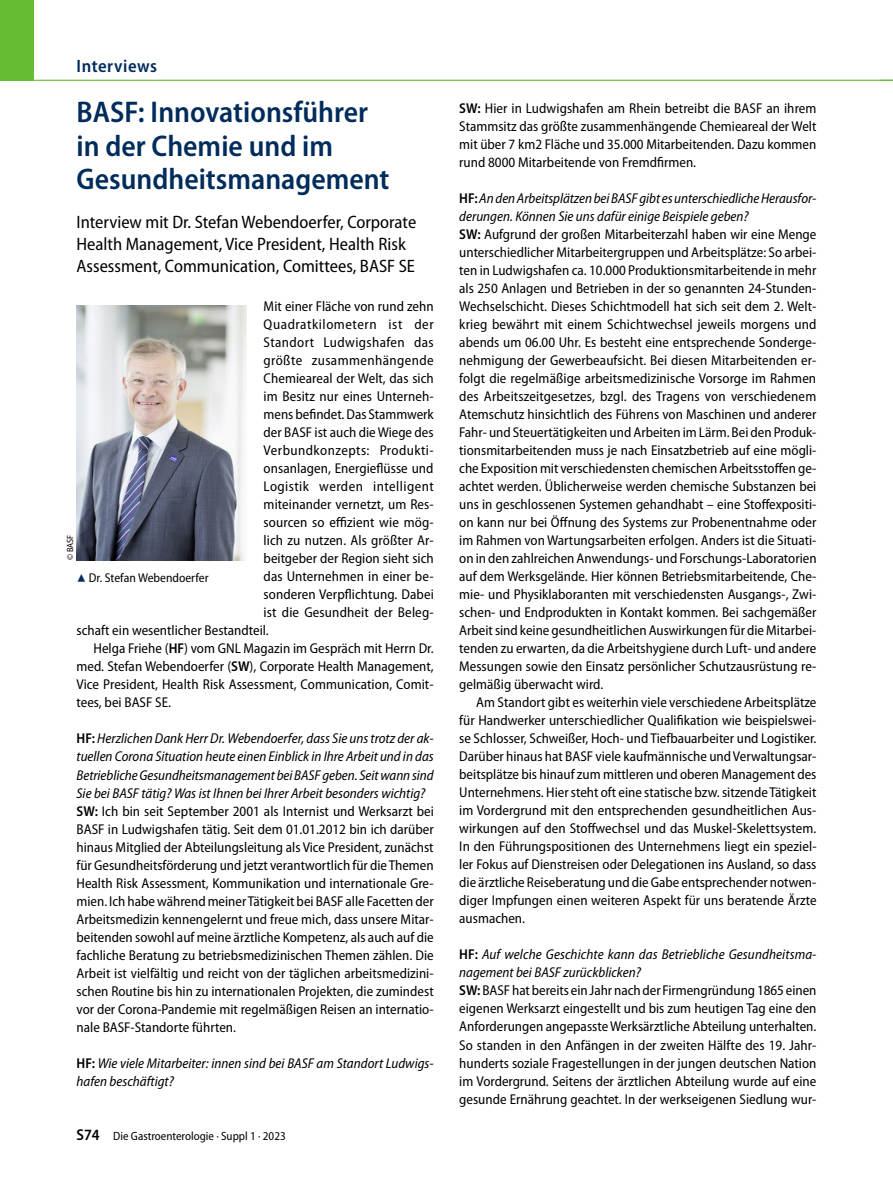
<style>
.page{position:relative;width:893px;height:1187px;background:#fff}
.page>*{position:absolute;margin:0;border:0;box-sizing:border-box;transform-origin:0 0}
.t1{font:600 semi-condensed 30px/33px "Myriad Pro";color:#002c5b}
.t2{font:semi-condensed 18px/21.8px "Myriad Pro";color:#000}
.t3{font:600 semi-condensed 18px "Myriad Pro";letter-spacing:.03em;color:#002c5b}
.t4{font:semi-condensed 14.25px/18px "Myriad Pro";color:#000}
.t5{font:italic semi-condensed 14.25px/18px "Myriad Pro";color:#000}
.t6{font:semi-condensed 14.25px "Myriad Pro";letter-spacing:.03em;color:#000}
.t7{font:semi-condensed 14.25px "Myriad Pro";letter-spacing:.04em;color:#000}
.t8{font:semi-condensed 14.25px "Myriad Pro";letter-spacing:.025em;color:#000}
.t9{font:semi-condensed 12.75px "Myriad Pro";color:#000}
.t10{font:semi-condensed 12px "Myriad Pro";color:#000}
.t11{font:semi-condensed 9px "Myriad Pro";color:#000}
.s1{font-weight:600}
.s2{font-style:italic}
.s3{font-weight:600;font-style:normal}
.s4{font-family:"Blik Buttons";font-stretch:normal;color:#002c5b}
.s5{font-weight:600;font-size:15.75px}
</style>
<div class="page">
<div style="left:0;top:0;width:34px;height:81px;background:#66bc35"></div>
<hr style="left:0;top:80px;width:893px;height:1px;background:#66bc35">
<img style="left:77px;top:305px;width:170px;height:255px">
<p class="t3" style="left:77px;top:56px;width:82px">Interviews</p>
<h1 class="t1" style="left:77px;top:96px;width:314px">BASF: Innovationsführer in der Chemie und im<br>Gesundheitsmanagement</h1>
<p class="t2" style="left:77px;top:212px;width:341px">Interview mit Dr. Stefan Webendoerfer, Corporate<br>Health Management, Vice President, Health Risk<br>Assessment, Communication, Comittees, BASF SE</p>
<p class="t4" style="left:264px;top:298px;width:172px">Mit einer Fläche von rund zehn</p>
<p class="t7" style="left:264px;top:317px;width:172px">Quadratkilometern ist der</p>
<p class="t8" style="left:264px;top:335px;width:172px">Standort Ludwigshafen das</p>
<p class="t6" style="left:264px;top:353px;width:172px">größte zusammenhängende</p>
<p class="t4" style="left:264px;top:370px;width:172px">Chemieareal der Welt, das sich</p>
<p class="t4" style="left:264px;top:388px;width:171px">im Besitz nur eines Unterneh-</p>
<p class="t4" style="left:264px;top:406px;width:172px">mens befindet. Das Stammwerk</p>
<p class="t4" style="left:264px;top:424px;width:172px">der BASF ist auch die Wiege des</p>
<p class="t6" style="left:264px;top:443px;width:172px">Verbundkonzepts: Produkti-</p>
<p class="t4" style="left:264px;top:460px;width:171px">onsanlagen, Energieflüsse und</p>
<p class="t6" style="left:264px;top:479px;width:172px">Logistik werden intelligent</p>
<p class="t4" style="left:264px;top:496px;width:172px">miteinander vernetzt, um Res-</p>
<p class="t4" style="left:264px;top:514px;width:172px">sourcen so effizient wie mög-</p>
<p class="t4" style="left:264px;top:532px;width:172px">lich zu nutzen. Als größter Ar-</p>
<p class="t4" style="left:264px;top:550px;width:172px">beitgeber der Region sieht sich</p>
<p class="t4" style="left:264px;top:568px;width:172px">das Unternehmen in einer be-</p>
<p class="t4" style="left:264px;top:586px;width:172px">sonderen Verpflichtung. Dabei</p>
<p class="t4" style="left:264px;top:604px;width:172px">ist die Gesundheit der Beleg-</p>
<p class="t4" style="left:77px;top:622px;width:194px">schaft ein wesentlicher Bestandteil.</p>
<p class="t4" style="left:94px;top:640px;width:342px">Helga Friehe (<span class="s1">HF</span>) vom GNL Magazin im Gespräch mit Herrn Dr.</p>
<p class="t4" style="left:77px;top:658px;width:359px">med. Stefan Webendoerfer (<span class="s1">SW</span>), Corporate Health Management,</p>
<p class="t4" style="left:77px;top:676px;width:359px">Vice President, Health Risk Assessment, Communication, Comit-</p>
<p class="t4" style="left:77px;top:694px;width:96px">tees, bei BASF SE.</p>
<p class="t4" style="left:77px;top:730px;width:359px"><span class="s1">HF:</span> <span class="s2">Herzlichen Dank Herr Dr. Webendoerfer, dass Sie uns trotz der ak&shy;tuellen Corona Situation heute einen Einblick in Ihre Arbeit und in das Betriebliche Gesundheitsmanagement bei BASF geben. Seit wann sind Sie bei BASF tätig? Was ist Ihnen bei Ihrer Arbeit besonders wichtig?<br></span><span class="s1">SW:</span> Ich bin seit September 2001 als Internist und Werksarzt bei BASF in Ludwigshafen tätig. Seit dem 01.01.2012 bin ich darüber hinaus Mitglied der Abteilungsleitung als Vice President, zunächst für Gesundheitsförderung und jetzt verantwortlich für die Themen Health Risk Assessment, Kommunikation und internationale Gre&shy;mien. Ich habe während meiner Tätigkeit bei BASF alle Facetten der Arbeitsmedizin kennengelernt und freue mich, dass unsere Mitar&shy;beitenden sowohl auf meine ärztliche Kompetenz, als auch auf die fachliche Beratung zu betriebsmedizinischen Themen zählen. Die Arbeit ist vielfältig und reicht von der täglichen arbeitsmedizini&shy;schen Routine bis hin zu internationalen Projekten, die zumindest vor der Corona-Pandemie mit regelmäßigen Reisen an internatio&shy;nale BASF-Standorte führten.</p>
<p class="t5" style="left:77px;top:1054px;width:359px"><span class="s3">HF:</span> Wie viele Mitarbeiter: innen sind bei BASF am Standort Ludwigs&shy;hafen beschäftigt?</p>
<p class="t11" style="left:65px;top:560px;width:27px;rotate:-90deg">© BASF</p>
<p class="t9" style="left:77px;top:570px;width:134px"><span class="s4">8</span> Dr. Stefan Webendoerfer</p>
<p class="t10" style="left:77px;top:1129px;width:211px"><span class="s5">S74</span> Die Gastroenterologie · Suppl 1 · 2023</p>
<p class="t4" style="left:459px;top:100px;width:359px;text-align:justify"><span class="s1">SW:</span> Hier in Ludwigshafen am Rhein betreibt die BASF an ihrem Stammsitz das größte zusammenhängende Chemieareal der Welt mit über 7 km2 Fläche und 35.000 Mitarbeitenden. Dazu kommen rund 8000 Mitarbeitende von Fremdfirmen.</p>
<p class="t4" style="left:459px;top:190px;width:359px"><span class="s1">HF:</span> <span class="s2">An den Arbeitsplätzen bei BASF gibt es unterschiedliche Herausfor&shy;derungen. Können Sie uns dafür einige Beispiele geben?<br></span><span class="s1">SW:</span> Aufgrund der großen Mitarbeiterzahl haben wir eine Menge unterschiedlicher Mitarbeitergruppen und Arbeitsplätze: So arbei&shy;ten in Ludwigshafen ca. 10.000 Produktionsmitarbeitende in mehr als 250 Anlagen und Betrieben in der so genannten 24-Stunden-Wechselschicht. Dieses Schichtmodell hat sich seit dem 2. Welt&shy;krieg bewährt mit einem Schichtwechsel jeweils morgens und abends um 06.00 Uhr. Es besteht eine entsprechende Sonderge&shy;nehmigung der Gewerbeaufsicht. Bei diesen Mitarbeitenden er&shy;folgt die regelmäßige arbeitsmedizinische Vorsorge im Rahmen des Arbeitszeitgesetzes, bzgl. des Tragens von verschiedenem Atemschutz hinsichtlich des Führens von Maschinen und anderer Fahr- und Steuertätigkeiten und Arbeiten im Lärm. Bei den Produk&shy;tionsmitarbeitenden muss je nach Einsatzbetrieb auf eine mögli&shy;che Exposition mit verschiedensten chemischen Arbeitsstoffen ge&shy;achtet werden. Üblicherweise werden chemische Substanzen bei uns in geschlossenen Systemen gehandhabt – eine Stoffexpositi&shy;on kann nur bei Öffnung des Systems zur Probenentnahme oder im Rahmen von Wartungsarbeiten erfolgen. Anders ist die Situati&shy;on in den zahlreichen Anwendungs- und Forschungs-Laboratorien auf dem Werksgelände. Hier können Betriebsmitarbeitende, Che&shy;mie- und Physiklaboranten mit verschiedensten Ausgangs-, Zwi&shy;schen- und Endprodukten in Kontakt kommen. Bei sachgemäßer Arbeit sind keine gesundheitlichen Auswirkungen für die Mitarbei&shy;tenden zu erwarten, da die Arbeitshygiene durch Luft- und andere Messungen sowie den Einsatz persönlicher Schutzausrüstung re&shy;gelmäßig überwacht wird.</p>
<p class="t4" style="left:459px;top:693px;width:359px;text-align:justify;text-indent:17px">Am Standort gibt es weiterhin viele verschiedene Arbeitsplätze für Handwerker unterschiedlicher Qualifikation wie beispielswei&shy;se Schlosser, Schweißer, Hoch- und Tiefbauarbeiter und Logistiker.<br>Darüber hinaus hat BASF viele kaufmännische und Verwaltungsar&shy;beitsplätze bis hinauf zum mittleren und oberen Management des Unternehmens. Hier steht oft eine statische bzw. sitzende Tätigkeit im Vordergrund mit den entsprechenden gesundheitlichen Aus&shy;wirkungen auf den Stoffwechsel und das Muskel-Skelettsystem.<br>In den Führungspositionen des Unternehmens liegt ein speziel&shy;ler Fokus auf Dienstreisen oder Delegationen ins Ausland, so dass die ärztliche Reiseberatung und die Gabe entsprechender notwen&shy;diger Impfungen einen weiteren Aspekt für uns beratende Ärzte ausmachen.</p>
<p class="t4" style="left:459px;top:945px;width:359px"><span class="s1">HF:</span> <span class="s2">Auf welche Geschichte kann das Betriebliche Gesundheitsma&shy;nagement bei BASF zurückblicken?<br></span><span class="s1">SW:</span> BASF hat bereits ein Jahr nach der Firmengründung 1865 einen eigenen Werksarzt eingestellt und bis zum heutigen Tag eine den Anforderungen angepasste Werksärztliche Abteilung unterhalten.<br>So standen in den Anfängen in der zweiten Hälfte des 19. Jahr&shy;hunderts soziale Fragestellungen in der jungen deutschen Nation im Vordergrund. Seitens der ärztlichen Abteilung wurde auf eine gesunde Ernährung geachtet. In der werkseigenen Siedlung wur-</p>
</div>
